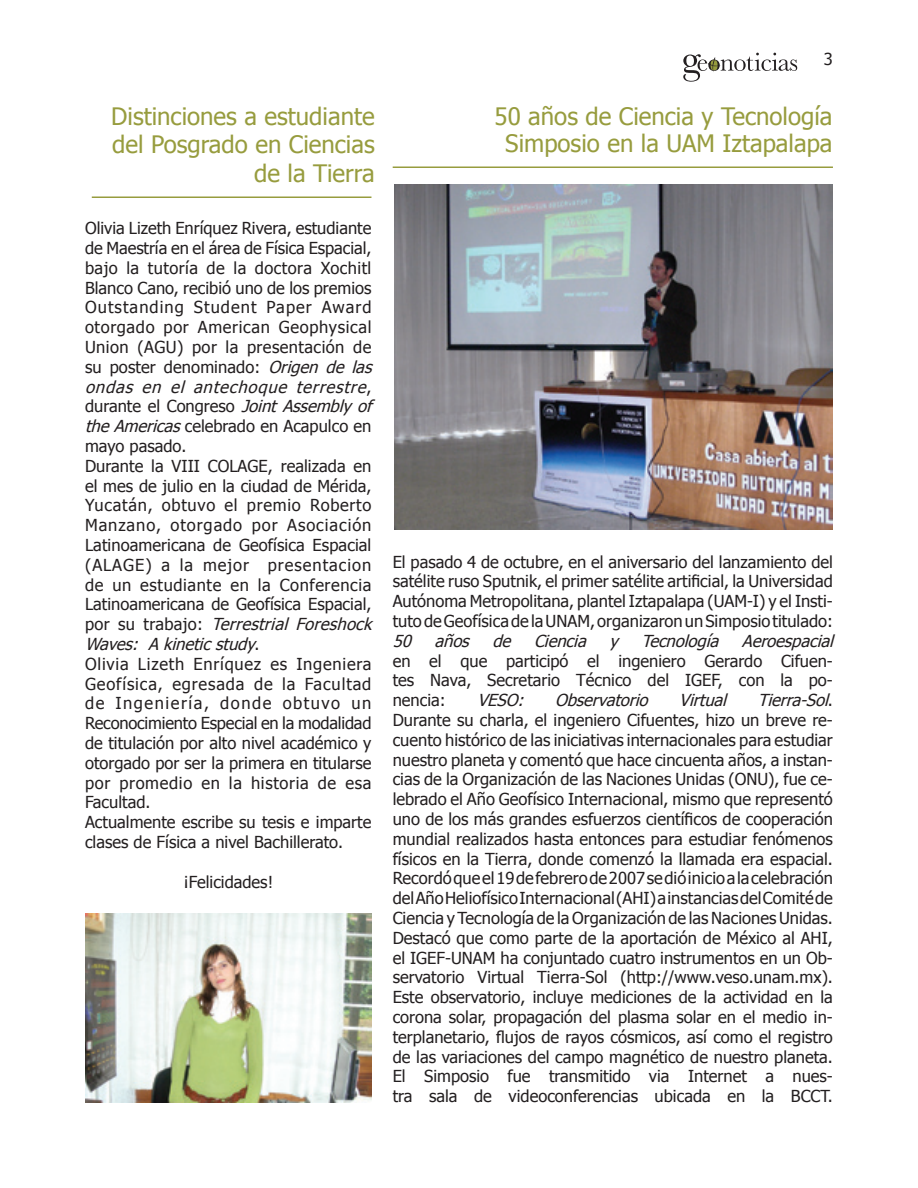
<style>
.page{position:relative;width:918px;height:1188px;background:#fff}
.page>*{position:absolute;margin:0;border:0;box-sizing:border-box;transform-origin:0 0}
.subtitulos_B{font:24px/28.8px "Tahoma";color:#979c3e;text-align:right}
.SUBTITULOS{font:24px "Tahoma";color:#979c3e}
.t1{font:16.5px/19.8px "Tahoma";color:#231f20;text-align:justify}
.t2{font:italic 16.5px "Tahoma";color:#231f20}
.s1{font-style:italic}
.s2{font-style:normal}
</style>
<div class="page">
<svg style="left:683px;top:53px;width:114px;height:29px"></svg>
<img style="left:394px;top:184px;width:439px;height:346px">
<hr style="left:92px;top:196px;width:279px;height:2px;background:#979c3e">
<hr style="left:393px;top:166px;width:440px;height:2px;background:#979c3e">
<img style="left:85px;top:914px;width:286px;height:189px">
<p class="subtitulos_B" style="left:111px;top:101px;width:265px">Distinciones a estudiante del Posgrado en Ciencias de la Tierra</p>
<p class="t1" style="left:85px;top:218px;width:293px;text-align:left">Olivia Lizeth Enríquez Rivera, estudiante de Maestría en el área de Física Espacial, bajo la tutoría de la doctora Xochitl Blanco Cano, recibió uno de los premios Outstanding Student Paper Award otorgado por American Geophysical Union (AGU) por la presentación de su poster denominado: <span class="s1">Origen de las ondas en el antechoque terrestre</span>, durante el Congreso <span class="s1">Joint Assembly of theAmericas</span>celebrado en Acapulco en mayo pasado.</p>
<p class="t1" style="left:85px;top:455px;width:293px;text-align:left">Durante la VIII COLAGE, realizada en el mes de julio en la ciudad de Mérida, Yucatán, obtuvo el premio Roberto Manzano, otorgado por Asociación Latinoamericana de Geofísica Espacial (ALAGE) a la mejor presentacion de un estudiante en la Conferencia Latinoamericana de Geofísica Espacial, p o r s u t r a b a j o : <span class="s1">Terrestrial Foreshock Waves: Akineticstudy</span> .</p>
<p class="t1" style="left:85px;top:653px;width:288px">Olivia Lizeth Enríquez es Ingeniera Geofísica, egresada de la Facultad de Ingeniería, donde obtuvo un Reconocimiento Especial en la modalidad de titulación por alto nivel académico y otorgado por ser la primera en titularse por promedio en la historia de esa Facultad.</p>
<p class="t1" style="left:85px;top:812px;width:288px">Actualmente escribe su tesis e imparte clases de Física a nivel Bachillerato.</p>
<p class="t1" style="left:183px;top:871px;width:91px">¡Felicidades!</p>
<p class="SUBTITULOS" style="left:495px;top:101px;width:339px">50 años de Ciencia y Tecnología</p>
<p class="SUBTITULOS" style="left:505px;top:128px;width:329px">Simposio en la UAM Iztapalapa</p>
<p class="t1" style="left:393px;top:551px;width:442px">El pasado 4 de octubre, en el aniversario del lanzamiento del satélite ruso Sputnik, el primer satélite artificial, la Universidad Autónoma Metropolitana, plantel Iztapalapa (UAM-I) y el Insti&shy;tuto de Geofísica de la UNAM, organizaron un Simposio titulado:</p>
<p class="t2" style="left:393px;top:630px;width:226px">50 años de Ciencia y</p>
<p class="t2" style="left:641px;top:630px;width:198px">Tecnología Aeroespacial</p>
<p class="t1" style="left:393px;top:650px;width:442px">en el que participó el ingeniero Gerardo Cifuen&shy;tes Nava, Secretario Técnico del IGEF, con la po&shy;nencia:</p>
<p class="t2" style="left:477px;top:690px;width:53px">VESO:</p>
<p class="t2" style="left:555px;top:690px;width:99px">Observatorio</p>
<p class="t2" style="left:679px;top:690px;width:54px">Virtual</p>
<p class="t2" style="left:758px;top:690px;width:77px">Tierra-Sol<span class="s2">.</span></p>
<p class="t1" style="left:393px;top:710px;width:442px">Durante su charla, el ingeniero Cifuentes, hizo un breve re&shy;cuento histórico de las iniciativas internacionales para estudiar nuestro planeta y comentó que hace cincuenta años, a instan&shy;cias de la Organización de las Naciones Unidas (ONU), fue ce&shy;lebrado el Año Geofísico Internacional, mismo que representó uno de los más grandes esfuerzos científicos de cooperación mundial realizados hasta entonces para estudiar fenómenos físicos en la Tierra, donde comenzó la llamada era espacial.</p>
<p class="t1" style="left:393px;top:868px;width:442px">Recordó que el 19 de febrero de 2007 se dió inicio a la celebración del Año Heliofísico Internacional (AHI) a instancias del Comité de Ciencia y Tecnología de la Organización de las Naciones Unidas.</p>
<p class="t1" style="left:393px;top:927px;width:442px">Destacó que como parte de la aportación de México al AHI, el IGEF-UNAM ha conjuntado cuatro instrumentos en un Ob&shy;servatorio Virtual Tierra-Sol (http://www.veso.unam.mx).<br>Este observatorio, incluye mediciones de la actividad en la corona solar, propagación del plasma solar en el medio in&shy;terplanetario, flujos de rayos cósmicos, así como el registro de las variaciones del campo magnético de nuestro planeta.</p>
<p class="t1" style="left:393px;top:1066px;width:442px">El Simposio fue transmitido via Internet a nues&shy;tra sala de videoconferencias ubicada en la BCCT.</p>
</div>
